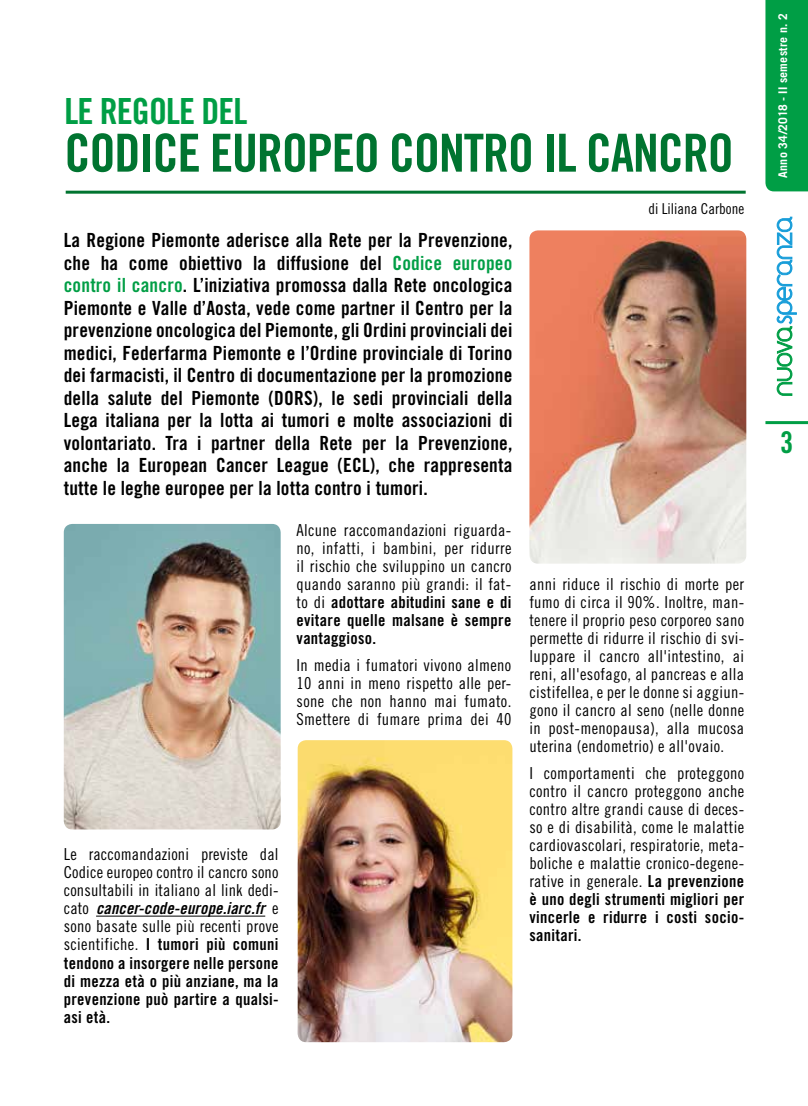
<style>
.page{position:relative;width:808px;height:1106px;background:#fff}
.page>*{position:absolute;margin:0;border:0;box-sizing:border-box;transform-origin:0 0}
.t1{font:52.5px "Trade Gothic Bold Cond Twenty";letter-spacing:-.025em;color:#007430}
.t2{font:36px "Trade Gothic Bold Cond Twenty";letter-spacing:-.025em;color:#009e45}
.t3{font:30px "Trade Gothic Bold Cond Twenty";color:#009e45}
.t4{font:19.5px/22.5px "Trade Gothic Bold Cond Twenty";letter-spacing:.01em;color:#000;text-align:justify}
.t5{font:16.5px/18px "Trade Gothic Cond Eighteen";letter-spacing:.02em;color:#000;text-align:justify}
.t6{font:16.5px/18px "Trade Gothic Bold Cond Twenty";letter-spacing:.02em;color:#000;text-align:justify}
.t7{font:16.5px "Trade Gothic Bold Cond Twenty Obl";letter-spacing:.01em;color:#000}
.t8{font:15px "Trade Gothic Cond Eighteen";color:#000}
.t9{font:700 12px "Trade Gothic";letter-spacing:.025em;color:#fff}
.s1{color:#009e45}
.s2{font-family:"Trade Gothic Cond Eighteen"}
.s3{font-family:"Trade Gothic Bold Cond Twenty"}
</style>
<div class="page">
<svg style="left:777px;top:217px;width:20px;height:179px"></svg>
<div style="left:765px;top:0;width:43px;height:191px;background:#009e45"></div>
<hr style="left:765px;top:421px;width:43px;height:3px;background:#009e45">
<hr style="left:96px;top:915px;width:169px;height:1px;background:#000">
<hr style="left:66px;top:191px;width:680px;height:3px;background:#007430">
<img style="left:64px;top:524px;width:217px;height:305px">
<img style="left:298px;top:740px;width:214px;height:302px">
<img style="left:529px;top:230px;width:217px;height:333px">
<h2 class="t2" style="left:64px;top:89px;width:185px">LE REGOLE DEL</h2>
<h1 class="t1" style="left:64px;top:121px;width:671px">CODICE EUROPEO CONTRO IL CANCRO</h1>
<p class="t4" style="left:64px;top:229px;width:450px">La Regione Piemonte aderisce alla Rete per la Prevenzione, che ha come obiettivo la diffusione del <span class="s1">Codice europeo contro il cancro</span>. L’iniziativa promossa dalla Rete oncologica Piemonte e Valle d’Aosta, vede come partner il Centro per la prevenzione oncologica del Piemonte, gli Ordini provinciali dei medici, Federfarma Piemonte e l’Ordine provinciale di Torino dei farmacisti, il Centro di documentazione per la promozione della salute del Piemonte (DORS), le sedi provinciali della Lega italiana per la lotta ai tumori e molte associazioni di volontariato. Tra i partner della Rete per la Prevenzione, anche la European Cancer League (ECL), che rappresenta tutte le leghe europee per la lotta contro i tumori.</p>
<p class="t5" style="left:297px;top:521px;width:216px">Alcune raccomandazioni riguarda&shy;no, infatti, i bambini, per ridurre il rischio che sviluppino un cancro quando saranno più grandi: il fat-</p>
<p class="t6" style="left:297px;top:593px;width:216px"><span class="s2">to di</span> adottare abitudini sane e di evitare quelle malsane è sempre vantaggioso.</p>
<p class="t5" style="left:297px;top:655px;width:216px">In media i fumatori vivono almeno 10 anni in meno rispetto alle per&shy;sone che non hanno mai fumato.<br>Smettere di fumare prima dei 40</p>
<p class="t5" style="left:64px;top:845px;width:216px">Le raccomandazioni previste dal Codice europeo contro il cancro sono consultabili in italiano al link dedi-</p>
<p class="t7" style="left:64px;top:898px;width:216px"><span class="s2">cato</span> cancer-code-europe.iarc.fr <span class="s2">e</span></p>
<p class="t5" style="left:64px;top:917px;width:216px">sono basate sulle più recenti prove</p>
<p class="t6" style="left:64px;top:935px;width:216px"><span class="s2">scientifiche.</span> I tumori più comuni tendono a insorgere nelle persone di mezza età o più anziane, ma la prevenzione può partire a qualsi&shy;asi età.</p>
<p class="t8" style="left:648px;top:199px;width:97px">di Liliana Carbone</p>
<p class="t5" style="left:529px;top:575px;width:216px">anni riduce il rischio di morte per fumo di circa il 90%. Inoltre, man&shy;tenere il proprio peso corporeo sano permette di ridurre il rischio di svi&shy;luppare il cancro all'intestino, ai reni, all'esofago, al pancreas e alla cistifellea, e per le donne si aggiun&shy;gono il cancro al seno (nelle donne in post-menopausa), alla mucosa uterina (endometrio) e all'ovaio.</p>
<p class="t5" style="left:529px;top:763px;width:216px">I comportamenti che proteggono contro il cancro proteggono anche contro altre grandi cause di deces&shy;so e di disabilità, come le malattie cardiovascolari, respiratorie, meta&shy;boliche e malattie cronico-degene&shy;rative in generale. <span class="s3">La prevenzione</span></p>
<p class="t6" style="left:529px;top:889px;width:216px">è uno degli strumenti migliori per vincerle e ridurre i costi socio&shy;sanitari.</p>
<p class="t9" style="left:775px;top:178px;width:166px;rotate:-90deg">Anno 34/2018 - II semestre n. 2</p>
<h3 class="t3" style="left:780px;top:423px;width:15px">3</h3>
</div>
